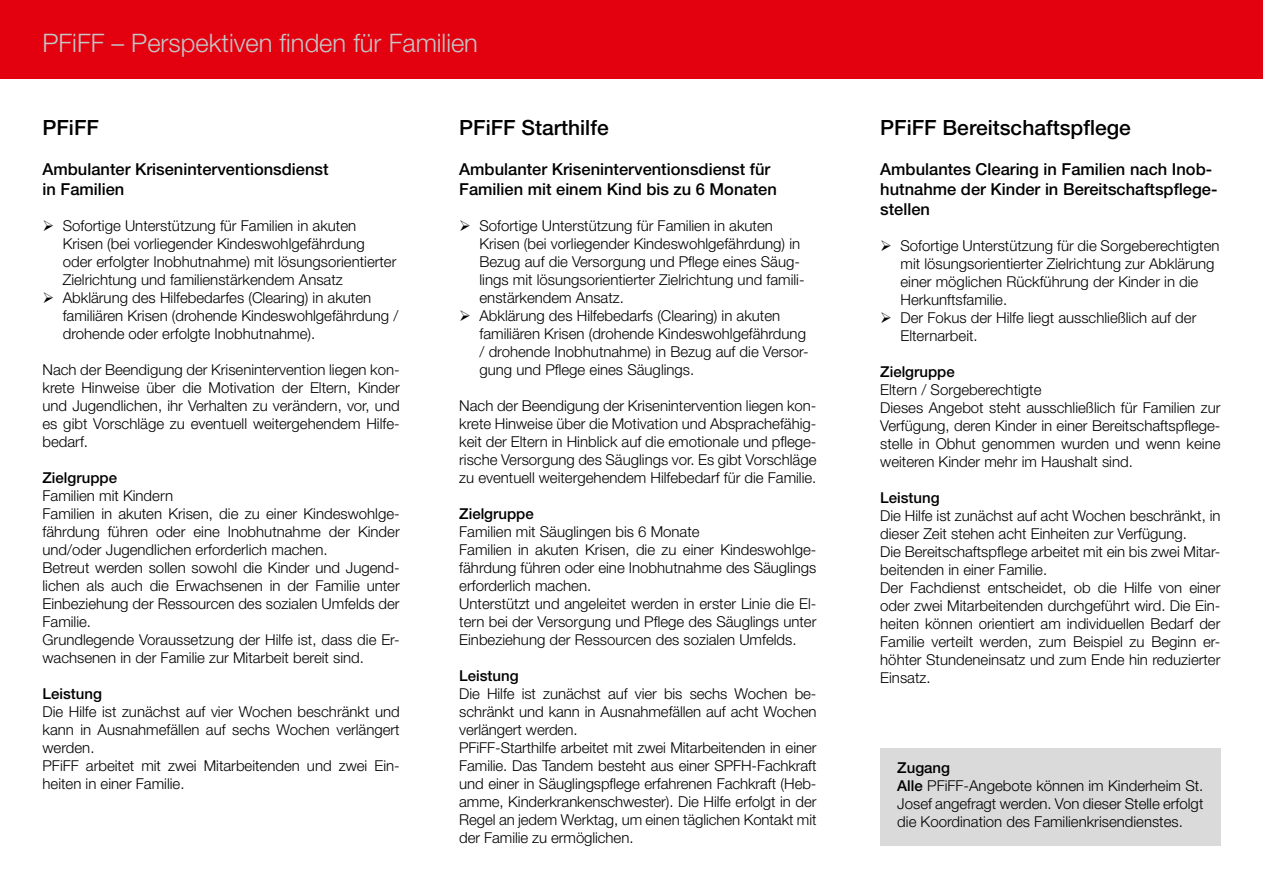
<style>
.page{position:relative;width:1263px;height:893px;background:#fff}
.page>*{position:absolute;margin:0;border:0;box-sizing:border-box;transform-origin:0 0}
.t1{font:300 25.5px "Helvetica Neue";color:#c5c6c6}
.t2{font:500 21px "Helvetica Neue";color:#000}
.t3{font:500 16.5px/19.8px "Helvetica Neue";color:#000}
.t4{font:300 15px/18px "Helvetica Neue";color:#000}
.t5{font:500 15px "Helvetica Neue";color:#000}
.s1{font-weight:500}
</style>
<div class="page">
<div style="left:0;top:0;width:1263px;height:79px;background:#e3000f"></div>
<div style="left:880px;top:748px;width:340px;height:98px;background:#dadada"></div>
<h1 class="t1" style="left:43px;top:27px;width:437px">PFiFF – Perspektiven finden für Familien</h1>
<h2 class="t2" style="left:43px;top:115px;width:58px">PFiFF</h2>
<p class="t3" style="left:43px;top:159px;width:288px">Ambulanter Kriseninterventionsdienst in Familien</p>
<p class="t4" style="left:63px;top:216px;width:335px;text-indent:-20px">➢ Sofortige Unterstützung für Familien in akuten Krisen (bei vorliegender Kindeswohlgefährdung oder erfolgter Inobhutnahme) mit lösungsorientierter Zielrichtung und familienstärkendem Ansatz</p>
<p class="t4" style="left:63px;top:288px;width:337px;text-indent:-20px">➢ Abklärung des Hilfebedarfes (Clearing) in akuten familiären Krisen (drohende Kindeswohlgefährdung / drohende oder erfolgte Inobhutnahme).</p>
<p class="t4" style="left:43px;top:360px;width:359px;text-align:justify">Nach der Beendigung der Krisenintervention liegen kon&shy;krete Hinweise über die Motivation der Eltern, Kinder und Jugendlichen, ihr Verhalten zu verändern, vor, und es gibt Vorschläge zu eventuell weitergehendem Hilfe&shy;bedarf.</p>
<p class="t5" style="left:43px;top:469px;width:76px">Zielgruppe</p>
<p class="t4" style="left:43px;top:486px;width:359px">Familien mit Kindern<br>Familien in akuten Krisen, die zu einer Kindeswohlge&shy;fährdung führen oder eine Inobhutnahme der Kinder und/oder Jugendlichen erforderlich machen.<br>Betreut werden sollen sowohl die Kinder und Jugend&shy;lichen als auch die Erwachsenen in der Familie unter Einbeziehung der Ressourcen des sozialen Umfelds der Familie.<br>Grundlegende Voraussetzung der Hilfe ist, dass die Er&shy;wachsenen in der Familie zur Mitarbeit bereit sind.</p>
<p class="t5" style="left:43px;top:685px;width:61px">Leistung</p>
<p class="t4" style="left:43px;top:702px;width:359px">Die Hilfe ist zunächst auf vier Wochen beschränkt und kann in Ausnahmefällen auf sechs Wochen verlängert werden.<br>PFiFF arbeitet mit zwei Mitarbeitenden und zwei Ein&shy;heiten in einer Familie.</p>
<h2 class="t2" style="left:459px;top:115px;width:151px">PFiFF Starthilfe</h2>
<p class="t3" style="left:459px;top:159px;width:319px">Ambulanter Kriseninterventionsdienst für<br>Familien mit einem Kind bis zu 6 Monaten</p>
<p class="t4" style="left:479px;top:216px;width:327px;text-indent:-20px">➢ Sofortige Unterstützung für Familien in akuten Krisen (bei vorliegender Kindeswohlgefährdung) in Bezug auf die Versorgung und Pflege eines Säug&shy;lings mit lösungsorientierter Zielrichtung und famili&shy;enstärkendem Ansatz.</p>
<p class="t4" style="left:479px;top:306px;width:330px;text-indent:-20px">➢ Abklärung des Hilfebedarfs (Clearing) in akuten familiären Krisen (drohende Kindeswohlgefährdung / drohende Inobhutnahme) in Bezug auf die Versor&shy;gung und Pflege eines Säuglings.</p>
<p class="t4" style="left:459px;top:396px;width:359px;text-align:justify">Nach der Beendigung der Krisenintervention liegen kon&shy;krete Hinweise über die Motivation und Absprachefähig&shy;keit der Eltern in Hinblick auf die emotionale und pflege&shy;rische Versorgung des Säuglings vor. Es gibt Vorschläge zu eventuell weitergehendem Hilfebedarf für die Familie.</p>
<p class="t5" style="left:459px;top:505px;width:76px">Zielgruppe</p>
<p class="t4" style="left:459px;top:522px;width:359px">Familien mit Säuglingen bis 6 Monate<br>Familien in akuten Krisen, die zu einer Kindeswohlge&shy;fährdung führen oder eine Inobhutnahme des Säuglings erforderlich machen.<br>Unterstützt und angeleitet werden in erster Linie die El&shy;tern bei der Versorgung und Pflege des Säuglings unter Einbeziehung der Ressourcen des sozialen Umfelds.</p>
<p class="t5" style="left:459px;top:667px;width:61px">Leistung</p>
<p class="t4" style="left:459px;top:684px;width:359px">Die Hilfe ist zunächst auf vier bis sechs Wochen be&shy;schränkt und kann in Ausnahmefällen auf acht Wochen verlängert werden.<br>PFiFF-Starthilfe arbeitet mit zwei Mitarbeitenden in einer Familie. Das Tandem besteht aus einer SPFH-Fachkraft und einer in Säuglingspflege erfahrenen Fachkraft (Heb&shy;amme, Kinderkrankenschwester). Die Hilfe erfolgt in der Regel an jedem Werktag, um einen täglichen Kontakt mit der Familie zu ermöglichen.</p>
<h2 class="t2" style="left:880px;top:115px;width:252px">PFiFF Bereitschaftspflege</h2>
<p class="t3" style="left:880px;top:159px;width:339px">Ambulantes Clearing in Familien nach Inob&shy;hutnahme der Kinder in Bereitschaftspflege&shy;stellen</p>
<p class="t4" style="left:900px;top:236px;width:321px;text-indent:-20px">➢ Sofortige Unterstützung für die Sorgeberechtigten mit lösungsorientierter Zielrichtung zur Abklärung einer möglichen Rückführung der Kinder in die Herkunftsfamilie.</p>
<p class="t4" style="left:900px;top:308px;width:297px;text-indent:-20px">➢ Der Fokus der Hilfe liegt ausschließlich auf der<br>Elternarbeit.</p>
<p class="t5" style="left:880px;top:362px;width:76px">Zielgruppe</p>
<p class="t4" style="left:880px;top:380px;width:342px">Eltern / Sorgeberechtigte<br>Dieses Angebot steht ausschließlich für Familien zur Verfügung, deren Kinder in einer Bereitschaftspflege&shy;stelle in Obhut genommen wurden und wenn keine weiteren Kinder mehr im Haushalt sind.</p>
<p class="t5" style="left:880px;top:488px;width:61px">Leistung</p>
<p class="t4" style="left:880px;top:506px;width:342px">Die Hilfe ist zunächst auf acht Wochen beschränkt, in dieser Zeit stehen acht Einheiten zur Verfügung.<br>Die Bereitschaftspflege arbeitet mit ein bis zwei Mitar&shy;beitenden in einer Familie.<br>Der Fachdienst entscheidet, ob die Hilfe von einer oder zwei Mitarbeitenden durchgeführt wird. Die Ein&shy;heiten können orientiert am individuellen Bedarf der Familie verteilt werden, zum Beispiel zu Beginn er&shy;höhter Stundeneinsatz und zum Ende hin reduzierter Einsatz.</p>
<p class="t4" style="left:897px;top:758px;width:308px"><span class="s1">Zugang<br>Alle</span> PFiFF-Angebote können im Kinderheim St.<br>Josef angefragt werden. Von dieser Stelle erfolgt die Koordination des Familienkrisendienstes.</p>
</div>
